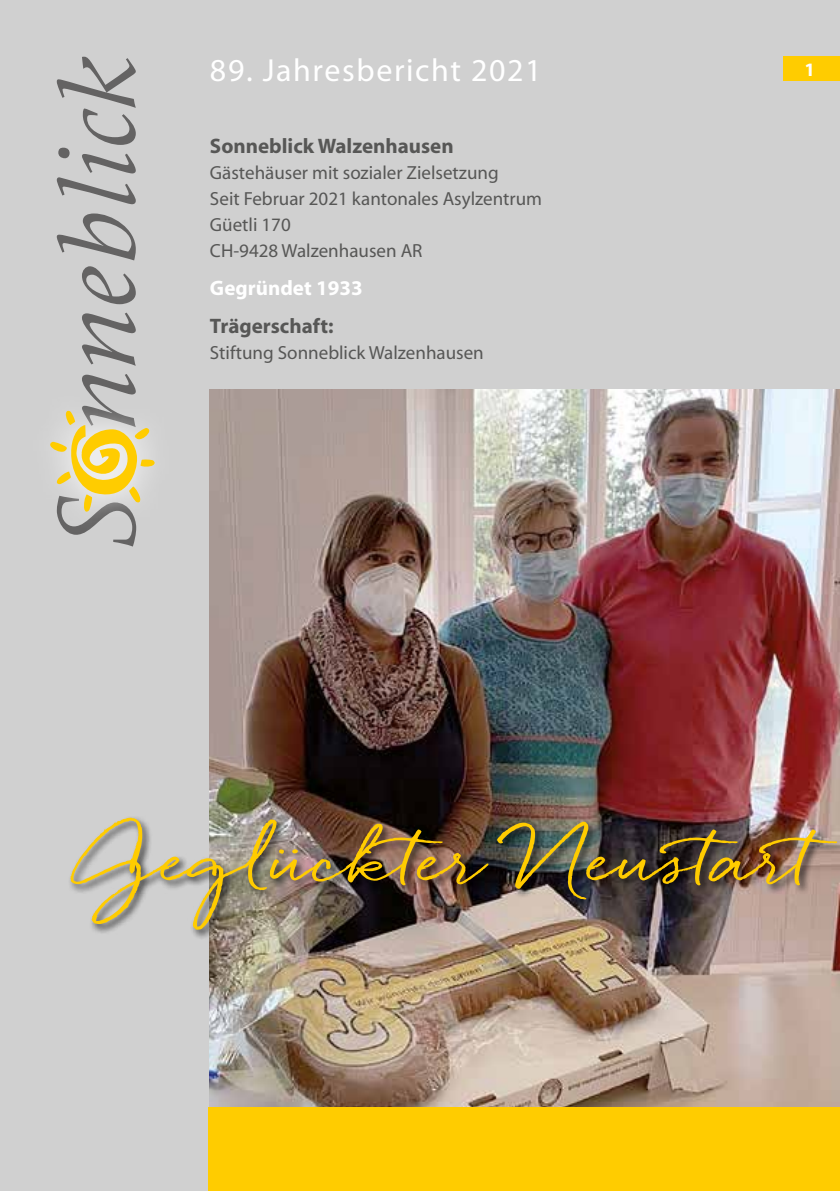
<style>
.page{position:relative;width:840px;height:1191px;background:#fff}
.page>*{position:absolute;margin:0;border:0;box-sizing:border-box;transform-origin:0 0}
.t1{font:700 69px "Quickpen";color:#fc0}
.t2{font:32px "Myriad";letter-spacing:.05em;color:#fff}
.t3{font:700 21px "Myriad";color:#575756}
.t4{font:700 21px "Myriad";color:#fff}
.t5{font:19px/26px "Myriad";color:#575756}
.t6{font:700 19px "Myriad Pro";color:#fff}
</style>
<div class="page">
<div style="left:0;top:0;width:839px;height:1191px;background:#d0d0d0"></div>
<img style="left:210px;top:390px;width:629px;height:717px">
<div style="left:208px;top:1107px;width:631px;height:84px;background:#fc0"></div>
<div style="left:68px;top:815px;width:771px;height:125px;background:#000;opacity:.75"></div>
<div style="left:782px;top:57px;width:57px;height:24px;background:#fc0"></div>
<svg style="left:50px;top:57px;width:105px;height:489px"></svg>
<svg style="left:134px;top:428px;width:15px;height:12px"></svg>
<h2 class="t2" style="left:210px;top:54px;width:333px">89. Jahresbericht 2021</h2>
<p class="t3" style="left:210px;top:135px;width:245px">Sonneblick Walzenhausen</p>
<p class="t5" style="left:210px;top:161px;width:333px">Gästehäuser mit sozialer Zielsetzung<br>Seit Februar 2021 kantonales Asylzentrum<br>Güetli 170<br>CH-9428 Walzenhausen AR</p>
<p class="t4" style="left:210px;top:277px;width:154px">Gegründet 1933</p>
<p class="t3" style="left:210px;top:315px;width:125px">Trägerschaft:</p>
<p class="t5" style="left:210px;top:341px;width:275px">Stiftung Sonneblick Walzenhausen</p>
<p class="t6" style="left:804px;top:57px;width:12px">1</p>
<h1 class="t1" style="left:83px;top:819px;width:793px">Geglückter Neustart</h1>
</div>
